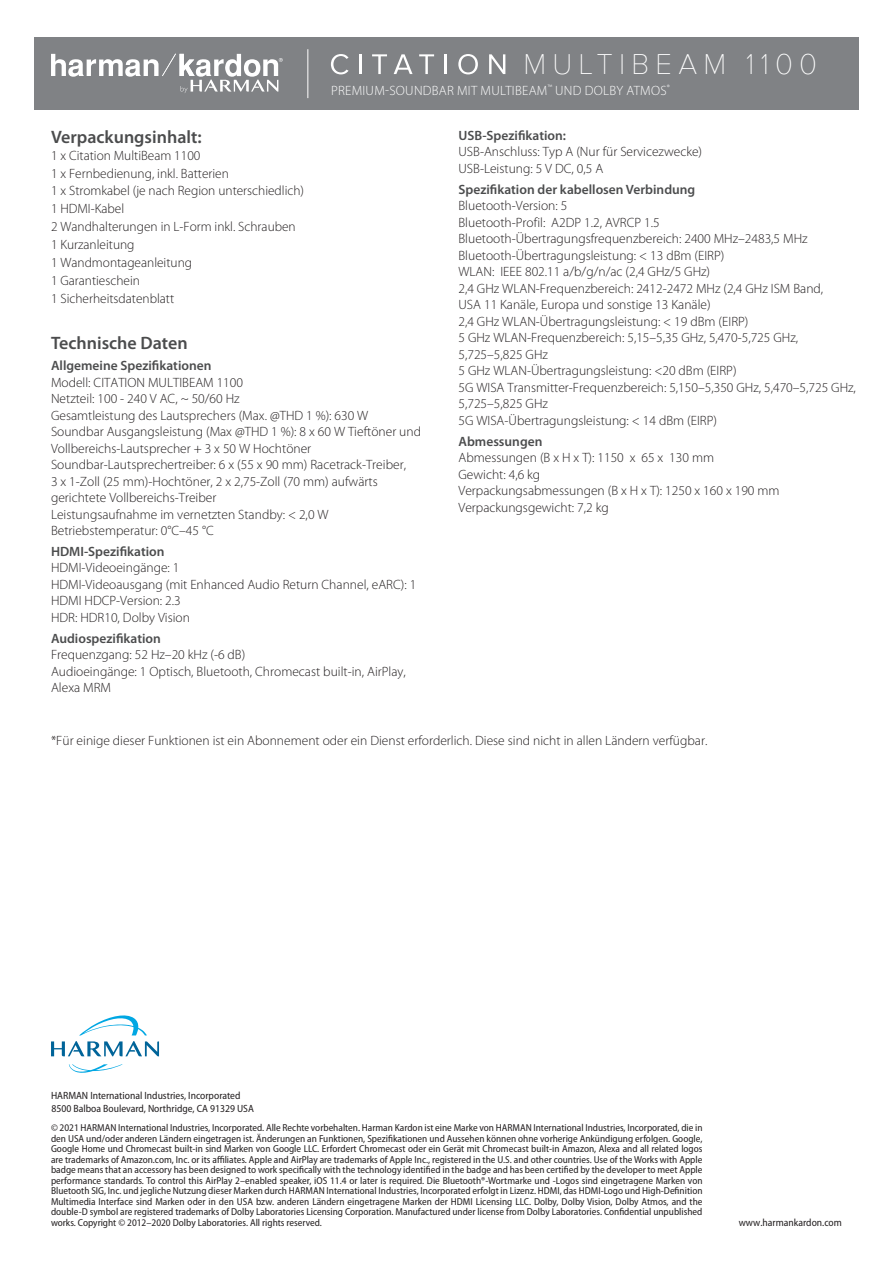
<style>
.page{position:relative;width:893px;height:1263px;background:#fff}
.page>*{position:absolute;margin:0;border:0;box-sizing:border-box;transform-origin:0 0}
.t1{font:100 29.55px "Proxima Nova T";letter-spacing:.21em;color:#fff}
.t2{font:600 18px "Myriad Pro";color:#4b4c4d}
.t3{font:300 13.5px/16.5px "Myriad Pro";color:#231f20}
.t4{font:600 13.5px "Myriad Pro";color:#4b4c4d}
.t5{font:300 13.5px "Myriad Pro";letter-spacing:.02em;color:#fff}
.t6{font:semi-condensed 10.5px/13.5px "Myriad Pro";color:#231f20}
.t7{font:semi-condensed 10.2px/10.5px "Myriad Pro";color:#231f20;text-align:justify}
</style>
<div class="page">
<div style="left:34px;top:37px;width:825px;height:72px;background:#808285"></div>
<hr style="left:307px;top:49px;width:1px;height:49px;background:#fff">
<svg style="left:51px;top:54px;width:232px;height:39px"></svg>
<svg style="left:79px;top:1015px;width:68px;height:20px"></svg>
<svg style="left:69px;top:1064px;width:54px;height:9px"></svg>
<svg style="left:51px;top:1041px;width:108px;height:15px"></svg>
<svg style="left:331px;top:54px;width:18px;height:20px"></svg>
<hr style="left:359px;top:54px;width:2px;height:20px;background:#fff">
<svg style="left:372px;top:54px;width:15px;height:20px"></svg>
<svg style="left:394px;top:54px;width:19px;height:20px"></svg>
<svg style="left:419px;top:54px;width:15px;height:20px"></svg>
<hr style="left:445px;top:54px;width:2px;height:20px;background:#fff">
<svg style="left:458px;top:54px;width:20px;height:20px"></svg>
<svg style="left:489px;top:54px;width:16px;height:20px"></svg>
<p class="t1" style="left:523px;top:42px;width:295px">MULTIBEAM 1100</p>
<p class="t5" style="left:331px;top:83px;width:340px">PREMIUM-SOUNDBAR MIT MULTIBEAM<sup>™</sup> UND DOLBY ATMOS<sup>®</sup></p>
<p class="t2" style="left:51px;top:127px;width:152px">Verpackungsinhalt:</p>
<p class="t3" style="left:51px;top:147px;width:151px">1 x Citation MultiBeam 1100</p>
<p class="t3" style="left:51px;top:165px;width:179px">1 x Fernbedienung, inkl. Batterien</p>
<p class="t3" style="left:51px;top:183px;width:255px">1 x Stromkabel (je nach Region unterschiedlich)</p>
<p class="t3" style="left:51px;top:201px;width:75px">1 HDMI-Kabel</p>
<p class="t3" style="left:51px;top:219px;width:246px">2 Wandhalterungen in L-Form inkl. Schrauben</p>
<p class="t3" style="left:51px;top:237px;width:85px">1 Kurzanleitung</p>
<p class="t3" style="left:51px;top:254px;width:143px">1 Wandmontageanleitung</p>
<p class="t3" style="left:51px;top:272px;width:90px">1 Garantieschein</p>
<p class="t3" style="left:51px;top:290px;width:125px">1 Sicherheitsdatenblatt</p>
<p class="t2" style="left:51px;top:333px;width:138px">Technische Daten</p>
<p class="t4" style="left:51px;top:358px;width:162px">Allgemeine Spezifikationen</p>
<p class="t3" style="left:51px;top:374px;width:194px">Modell: CITATION MULTIBEAM 1100</p>
<p class="t3" style="left:51px;top:390px;width:190px">Netzteil: 100 - 240 V AC, ~ 50/60 Hz</p>
<p class="t3" style="left:51px;top:407px;width:319px">Gesamtleistung des Lautsprechers (Max. @THD 1 %): 630 W</p>
<p class="t3" style="left:51px;top:423px;width:371px">Soundbar Ausgangsleistung (Max @THD 1 %): 8 x 60 W Tieftöner und<br>Vollbereichs-Lautsprecher + 3 x 50 W Hochtöner</p>
<p class="t3" style="left:51px;top:456px;width:356px">Soundbar-Lautsprechertreiber: 6 x (55 x 90 mm) Racetrack-Treiber,<br>3 x 1-Zoll (25 mm)-Hochtöner, 2 x 2,75-Zoll (70 mm) aufwärts gerichtete Vollbereichs-Treiber</p>
<p class="t3" style="left:51px;top:506px;width:279px">Leistungsaufnahme im vernetzten Standby: &lt; 2,0 W</p>
<p class="t3" style="left:51px;top:522px;width:164px">Betriebstemperatur: 0°C–45 °C</p>
<p class="t4" style="left:51px;top:544px;width:115px">HDMI-Spezifikation</p>
<p class="t3" style="left:51px;top:560px;width:130px">HDMI-Videoeingänge: 1</p>
<p class="t3" style="left:51px;top:576px;width:367px">HDMI-Videoausgang (mit Enhanced Audio Return Channel, eARC): 1</p>
<p class="t3" style="left:51px;top:593px;width:131px">HDMI HDCP-Version: 2.3</p>
<p class="t3" style="left:51px;top:609px;width:140px">HDR: HDR10, Dolby Vision</p>
<p class="t4" style="left:51px;top:630px;width:111px">Audiospezifikation</p>
<p class="t3" style="left:51px;top:646px;width:196px">Frequenzgang: 52 Hz–20 kHz (-6 dB)</p>
<p class="t3" style="left:51px;top:663px;width:356px">Audioeingänge: 1 Optisch, Bluetooth, Chromecast built-in, AirPlay,<br>Alexa MRM</p>
<p class="t4" style="left:458px;top:128px;width:109px">USB-Spezifikation:</p>
<p class="t3" style="left:458px;top:144px;width:245px">USB-Anschluss: Typ A (Nur für Servicezwecke)</p>
<p class="t3" style="left:458px;top:160px;width:146px">USB-Leistung: 5 V DC, 0,5 A</p>
<p class="t4" style="left:458px;top:182px;width:238px">Spezifikation der kabellosen Verbindung</p>
<p class="t3" style="left:458px;top:198px;width:110px">Bluetooth-Version: 5</p>
<p class="t3" style="left:458px;top:214px;width:203px">Bluetooth-Profil: A2DP 1.2, AVRCP 1.5</p>
<p class="t3" style="left:458px;top:231px;width:351px">Bluetooth-Übertragungsfrequenzbereich: 2400 MHz–2483,5 MHz</p>
<p class="t3" style="left:458px;top:247px;width:267px">Bluetooth-Übertragungsleistung: &lt; 13 dBm (EIRP)</p>
<p class="t3" style="left:458px;top:264px;width:253px">WLAN: IEEE 802.11 a/b/g/n/ac (2,4 GHz/5 GHz)</p>
<p class="t3" style="left:458px;top:280px;width:366px">2,4 GHz WLAN-Frequenzbereich: 2412-2472 MHz (2,4 GHz ISM Band,<br>USA 11 Kanäle, Europa und sonstige 13 Kanäle)</p>
<p class="t3" style="left:458px;top:313px;width:291px">2,4 GHz WLAN-Übertragungsleistung: &lt; 19 dBm (EIRP)</p>
<p class="t3" style="left:458px;top:330px;width:341px">5 GHz WLAN-Frequenzbereich: 5,15–5,35 GHz, 5,470-5,725 GHz,<br>5,725–5,825 GHz</p>
<p class="t3" style="left:458px;top:363px;width:280px">5 GHz WLAN-Übertragungsleistung: &lt;20 dBm (EIRP)</p>
<p class="t3" style="left:458px;top:379px;width:399px">5G WISA Transmitter-Frequenzbereich: 5,150–5,350 GHz, 5,470–5,725 GHz,<br>5,725–5,825 GHz</p>
<p class="t3" style="left:458px;top:412px;width:260px">5G WISA-Übertragungsleistung: &lt; 14 dBm (EIRP)</p>
<p class="t4" style="left:458px;top:433px;width:85px">Abmessungen</p>
<p class="t3" style="left:458px;top:449px;width:257px">Abmessungen (B x H x T): 1150 x 65 x 130 mm</p>
<p class="t3" style="left:458px;top:466px;width:83px">Gewicht: 4,6 kg</p>
<p class="t3" style="left:458px;top:482px;width:323px">Verpackungsabmessungen (B x H x T): 1250 x 160 x 190 mm</p>
<p class="t3" style="left:458px;top:499px;width:152px">Verpackungsgewicht: 7,2 kg</p>
<p class="t3" style="left:51px;top:732px;width:658px">*Für einige dieser Funktionen ist ein Abonnement oder ein Dienst erforderlich. Diese sind nicht in allen Ländern verfügbar.</p>
<p class="t6" style="left:51px;top:1088px;width:204px">HARMAN International Industries, Incorporated<br>8500 Balboa Boulevard, Northridge, CA 91329 USA</p>
<p class="t7" style="left:51px;top:1123px;width:653px">© 2021 HARMAN International Industries, Incorporated. Alle Rechte vorbehalten. Harman Kardon ist eine Marke von HARMAN International Industries, Incorporated, die in den USA und/oder anderen Ländern eingetragen ist. Änderungen an Funktionen, Spezifikationen und Aussehen können ohne vorherige Ankündigung erfolgen. Google, Google Home und Chromecast built-in sind Marken von Google LLC. Erfordert Chromecast oder ein Gerät mit Chromecast built-in Amazon, Alexa and all related logos are trademarks of Amazon.com, Inc. or its affiliates. Apple and AirPlay are trademarks of Apple Inc., registered in the U.S. and other countries. Use of the Works with Apple badge means that an accessory has been designed to work specifically with the technology identified in the badge and has been certified by the developer to meet Apple performance standards. To control this AirPlay 2–enabled speaker, iOS 11.4 or later is required. Die Bluetooth®-Wortmarke und -Logos sind eingetragene Marken von Bluetooth SIG, Inc. und jegliche Nutzung dieser Marken durch HARMAN International Industries, Incorporated erfolgt in Lizenz. HDMI, das HDMI-Logo und High-Definition Multimedia Interface sind Marken oder in den USA bzw. anderen Ländern eingetragene Marken der HDMI Licensing LLC. Dolby, Dolby Vision, Dolby Atmos, and the double-D symbol are registered trademarks of Dolby Laboratories Licensing Corporation. Manufactured under license from Dolby Laboratories. Confidential unpublished works. Copyright © 2012–2020 Dolby Laboratories. All rights reserved.</p>
<p class="t6" style="left:739px;top:1216px;width:105px">www.harmankardon.com</p>
</div>
